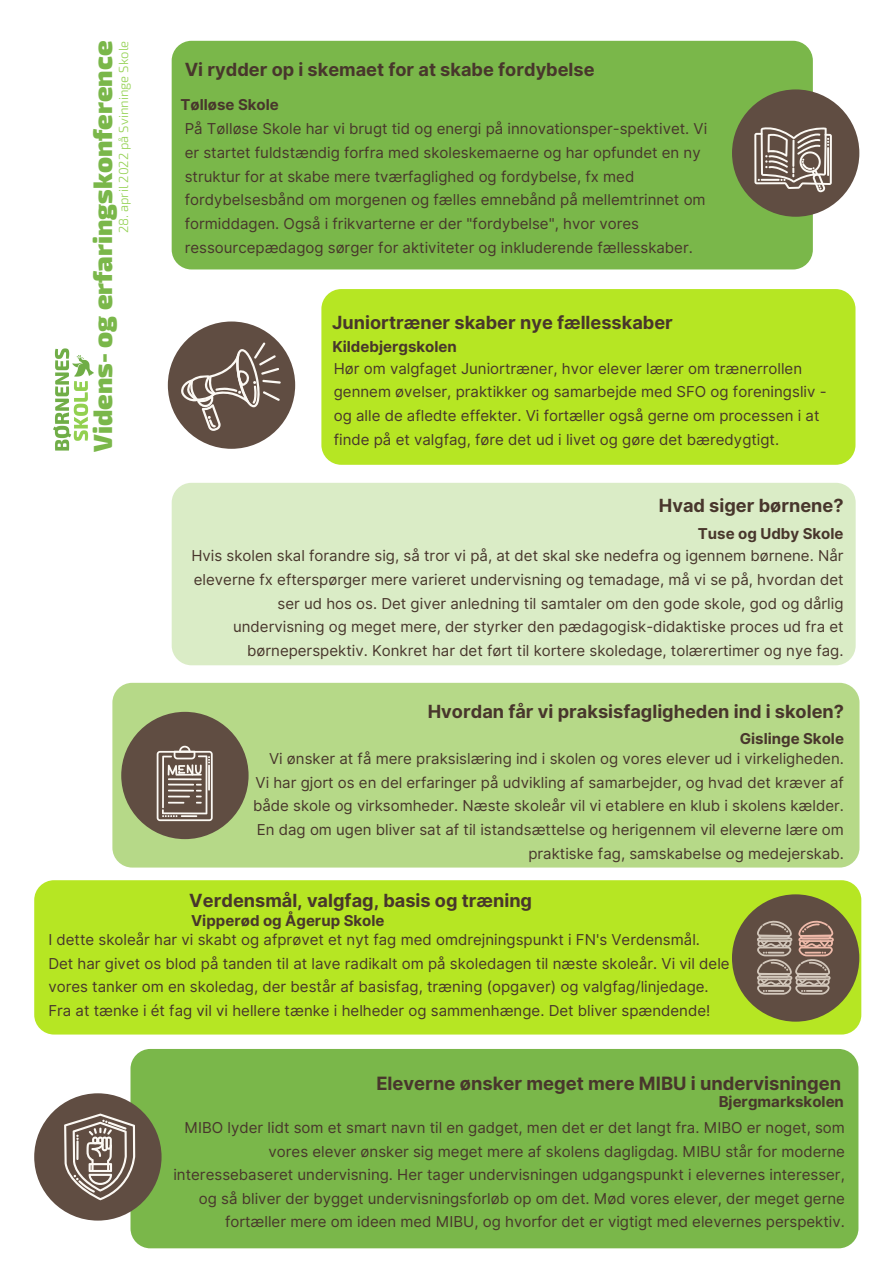
<style>
.page{position:relative;width:894px;height:1264px;background:#fff}
.page>*{position:absolute;margin:0;border:0;box-sizing:border-box;transform-origin:0 0}
.t1{font:900 26.25px "Exo 2";color:#7ab74a}
.t2{font:700 18.3px "Inter";color:#48362c}
.t3{font:700 18.15px "Inter";color:#48362c}
.t4{font:15px/23.7px "Inter";color:#48362c}
.t5{font:700 15px "Inter";color:#48362c}
.t6{font:300 13.05px "Exo 2";color:#93d152}
</style>
<div class="page">
<div style="left:130px;top:1048px;width:728px;height:200px;background:#7ab74a;border-radius:20px"></div>
<div style="left:34px;top:880px;width:827px;height:154px;background:#b6e623;border-radius:20px"></div>
<div style="left:731px;top:894px;width:128px;height:127px;background:#604d42;border-radius:50%"></div>
<div style="left:34px;top:1093px;width:127px;height:127px;background:#604d42;border-radius:50%"></div>
<svg style="left:757px;top:920px;width:76px;height:74px"></svg>
<svg style="left:64px;top:1113px;width:71px;height:87px"></svg>
<div style="left:112px;top:682px;width:747px;height:185px;background:#b6d988;border-radius:20px"></div>
<div style="left:121px;top:711px;width:127px;height:128px;background:#604d42;border-radius:50%"></div>
<svg style="left:157px;top:745px;width:56px;height:76px"></svg>
<div style="left:321px;top:289px;width:534px;height:176px;background:#b6e623;border-radius:20px"></div>
<div style="left:168px;top:321px;width:127px;height:128px;background:#604d42;border-radius:50%"></div>
<svg style="left:181px;top:342px;width:99px;height:89px"></svg>
<img style="left:53px;top:348px;width:41px;height:103px">
<div style="left:172px;top:41px;width:640px;height:228px;background:#7ab74a;border-radius:20px"></div>
<div style="left:731px;top:89px;width:128px;height:128px;background:#604d42;border-radius:50%"></div>
<svg style="left:754px;top:127px;width:77px;height:65px"></svg>
<div style="left:172px;top:483px;width:683px;height:182px;background:#daecc6;border-radius:20px"></div>
<p class="t1" style="left:85px;top:451px;width:412px;rotate:-90deg">Videns- og erfaringskonference</p>
<p class="t6" style="left:115px;top:233px;width:194px;rotate:-90deg">28. april 2022 på Svinninge Skole</p>
<p class="t3" style="left:185px;top:59px;width:411px">Vi rydder op i skemaet for at skabe fordybelse</p>
<p class="t5" style="left:180px;top:95px;width:100px">Tølløse Skole</p>
<p class="t4" style="left:185px;top:117px;width:524px">På Tølløse Skole har vi brugt tid og energi på innovationsper-spektivet. Vi er startet fuldstændig forfra med skoleskemaerne og har opfundet en ny struktur for at skabe mere tværfaglighed og fordybelse, fx med fordybelsesbånd om morgenen og fælles emnebånd på mellemtrinnet om formiddagen. Også i frikvarterne er der "fordybelse", hvor vores ressourcepædagog sørger for aktiviteter og inkluderende fællesskaber.</p>
<p class="t3" style="left:332px;top:311px;width:342px">Juniortræner skaber nye fællesskaber</p>
<p class="t4" style="left:333px;top:356px;width:494px">Hør om valgfaget Juniortræner, hvor elever lærer om trænerrollen gennem øvelser, praktikker og samarbejde med SFO og foreningsliv - og alle de afledte effekter. Vi fortæller også gerne om processen i at finde på et valgfag, føre det ud i livet og gøre det bæredygtigt.</p>
<p class="t5" style="left:332px;top:337px;width:126px">Kildebjergskolen</p>
<p class="t3" style="left:658px;top:494px;width:186px">Hvad siger børnene?</p>
<p class="t4" style="left:191px;top:544px;width:653px;text-align:right">Hvis skolen skal forandre sig, så tror vi på, at det skal ske nedefra og igennem børnene. Når eleverne fx efterspørger mere varieret undervisning og temadage, må vi se på, hvordan det ser ud hos os. Det giver anledning til samtaler om den gode skole, god og dårlig undervisning og meget mere, der styrker den pædagogisk-didaktiske proces ud fra et børneperspektiv. Konkret har det ført til kortere skoledage, tolærertimer og nye fag.</p>
<p class="t5" style="left:697px;top:525px;width:147px">Tuse og Udby Skole</p>
<p class="t3" style="left:427px;top:700px;width:417px">Hvordan får vi praksisfagligheden ind i skolen?</p>
<p class="t4" style="left:253px;top:746px;width:592px;text-align:right">Vi ønsker at få mere praksislæring ind i skolen og vores elever ud i virkeligheden.<br>Vi har gjort os en del erfaringer på udvikling af samarbejder, og hvad det kræver af både skole og virksomheder. Næste skoleår vil vi etablere en klub i skolens kælder.<br>En dag om ugen bliver sat af til istandsættelse og herigennem vil eleverne lære om praktiske fag, samskabelse og medejerskab.</p>
<p class="t5" style="left:739px;top:729px;width:106px">Gislinge Skole</p>
<p class="t3" style="left:189px;top:889px;width:344px">Verdensmål, valgfag, basis og træning</p>
<p class="t5" style="left:191px;top:911px;width:195px">Vipperød og Ågerup Skole</p>
<p class="t4" style="left:48px;top:927px;width:653px">I dette skoleår har vi skabt og afprøvet et nyt fag med omdrejningspunkt i FN's Verdensmål.</p>
<p class="t4" style="left:48px;top:951px;width:682px">Det har givet os blod på tanden til at lave radikalt om på skoledagen til næste skoleår. Vi vil dele vores tanker om en skoledag, der består af basisfag, træning (opgaver) og valgfag/linjedage.<br>Fra at tænke i ét fag vil vi hellere tænke i helheder og sammenhænge. Det bliver spændende!</p>
<p class="t2" style="left:376px;top:1071px;width:466px">Eleverne ønsker meget mere MIBU i undervisningen</p>
<p class="t5" style="left:718px;top:1092px;width:127px">Bjergmarkskolen</p>
<p class="t4" style="left:173px;top:1115px;width:672px;text-align:right">MIBO lyder lidt som et smart navn til en gadget, men det er det langt fra. MIBO er noget, som vores elever ønsker sig meget mere af skolens dagligdag. MIBU står for moderne interessebaseret undervisning. Her tager undervisningen udgangspunkt i elevernes interesser, og så bliver der bygget undervisningsforløb op om det. Mød vores elever, der meget gerne fortæller mere om ideen med MIBU, og hvorfor det er vigtigt med elevernes perspektiv.</p>
</div>
